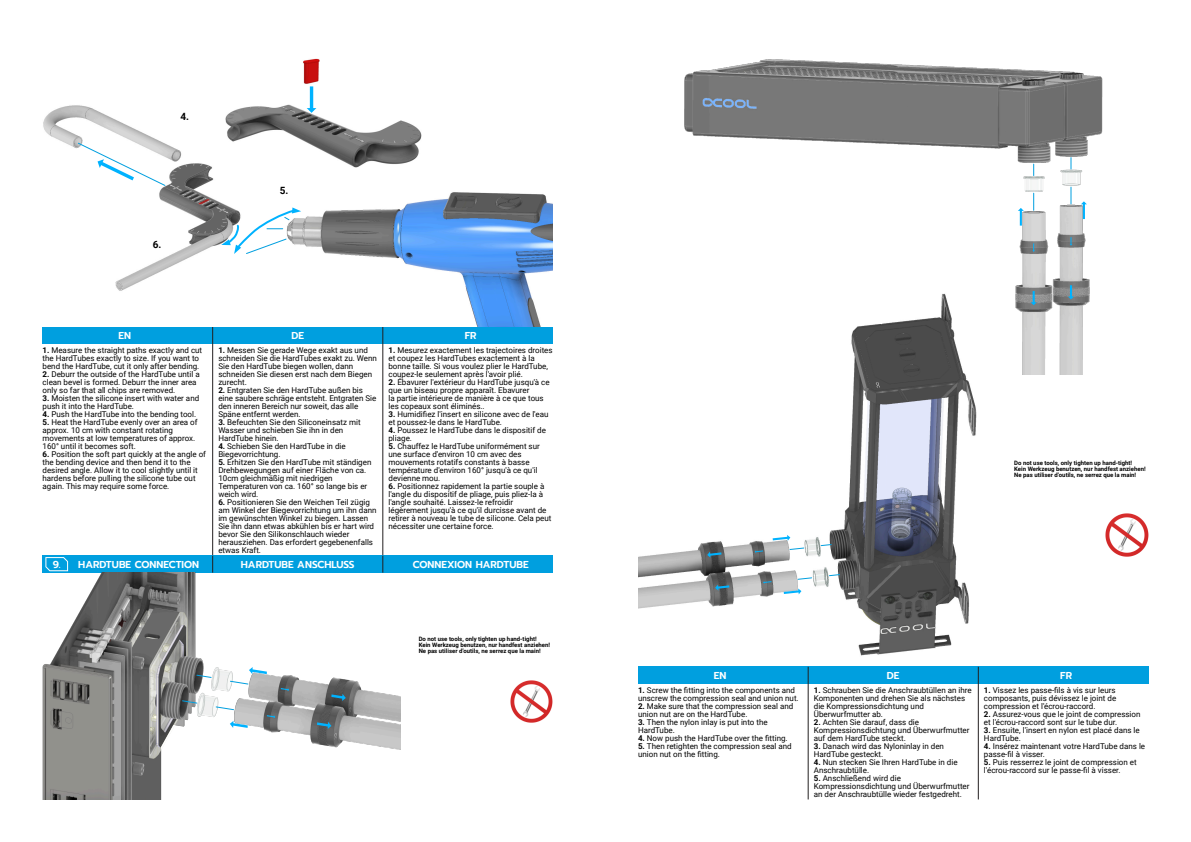
<style>
.page{position:relative;width:1191px;height:842px;background:#fff}
.page>*{position:absolute;margin:0;border:0;box-sizing:border-box;transform-origin:0 0}
.t1{font:600 10px "Prompt";color:#fff}
.t2{font:700 10px "Roboto";color:#000}
.t3{font:8px/8px "Roboto";color:#000}
.t4{font:700 6px/6px "Roboto";color:#000}
.s1{font-weight:700}
</style>
<div class="page">
<div style="left:43px;top:327px;width:510px;height:17px;background:#009fdf"></div>
<hr style="left:212px;top:327px;width:1px;height:229px;background:#231f20">
<hr style="left:382px;top:327px;width:1px;height:229px;background:#231f20">
<img style="left:43px;top:105px;width:510px;height:222px">
<svg style="left:77px;top:142px;width:89px;height:45px"></svg>
<svg style="left:221px;top:207px;width:80px;height:48px"></svg>
<div style="left:43px;top:556px;width:510px;height:17px;background:#009fdf"></div>
<svg style="left:212px;top:556px;width:1px;height:17px"></svg>
<svg style="left:382px;top:556px;width:1px;height:17px"></svg>
<svg style="left:45px;top:557px;width:23px;height:14px"></svg>
<img style="left:510px;top:680px;width:43px;height:43px">
<img style="left:1106px;top:514px;width:42px;height:42px">
<img style="left:43px;top:573px;width:358px;height:226px">
<div style="left:638px;top:667px;width:510px;height:17px;background:#009fdf"></div>
<hr style="left:808px;top:667px;width:1px;height:132px;background:#231f20">
<hr style="left:978px;top:667px;width:1px;height:132px;background:#231f20">
<img style="left:638px;top:374px;width:339px;height:282px">
<img style="left:684px;top:59px;width:419px;height:315px">
<svg style="left:229px;top:680px;width:20px;height:5px"></svg>
<svg style="left:215px;top:706px;width:20px;height:5px"></svg>
<svg style="left:181px;top:700px;width:17px;height:4px"></svg>
<svg style="left:196px;top:674px;width:16px;height:5px"></svg>
<svg style="left:789px;top:547px;width:16px;height:4px"></svg>
<svg style="left:820px;top:543px;width:12px;height:4px"></svg>
<svg style="left:828px;top:573px;width:12px;height:4px"></svg>
<svg style="left:797px;top:577px;width:15px;height:3px"></svg>
<svg style="left:1033px;top:193px;width:1px;height:17px"></svg>
<svg style="left:1033px;top:164px;width:1px;height:12px"></svg>
<svg style="left:1070px;top:187px;width:1px;height:17px"></svg>
<svg style="left:1018px;top:208px;width:5px;height:18px"></svg>
<svg style="left:249px;top:667px;width:18px;height:7px"></svg>
<svg style="left:230px;top:721px;width:18px;height:7px"></svg>
<svg style="left:772px;top:535px;width:18px;height:6px"></svg>
<svg style="left:783px;top:588px;width:18px;height:6px"></svg>
<svg style="left:1081px;top:201px;width:5px;height:18px"></svg>
<svg style="left:1068px;top:285px;width:6px;height:14px"></svg>
<svg style="left:1030px;top:291px;width:6px;height:14px"></svg>
<svg style="left:331px;top:694px;width:15px;height:7px"></svg>
<svg style="left:707px;top:552px;width:14px;height:6px"></svg>
<svg style="left:715px;top:585px;width:14px;height:6px"></svg>
<svg style="left:317px;top:722px;width:14px;height:7px"></svg>
<svg style="left:1032px;top:243px;width:3px;height:9px"></svg>
<svg style="left:281px;top:688px;width:8px;height:3px"></svg>
<svg style="left:754px;top:550px;width:9px;height:3px"></svg>
<svg style="left:763px;top:581px;width:8px;height:3px"></svg>
<svg style="left:267px;top:715px;width:8px;height:3px"></svg>
<svg style="left:1069px;top:237px;width:3px;height:9px"></svg>
<img style="left:225px;top:58px;width:196px;height:109px">
<svg style="left:307px;top:86px;width:9px;height:27px"></svg>
<p class="t2" style="left:180px;top:113px;width:10px">4.</p>
<p class="t2" style="left:153px;top:240px;width:10px">6.</p>
<p class="t2" style="left:280px;top:187px;width:10px">5.</p>
<p class="t1" style="left:118px;top:332px;width:14px">EN</p>
<p class="t1" style="left:291px;top:332px;width:14px">DE</p>
<p class="t1" style="left:465px;top:332px;width:13px">FR</p>
<p class="t3" style="left:43px;top:347px;width:161px"><span class="s1">1.</span> Measure the straight paths exactly and cut the HardTubes exactly to size. If you want to bend the HardTube, cut it only after bending.</p>
<p class="t3" style="left:43px;top:371px;width:159px"><span class="s1">2.</span> Deburr the outside of the HardTube until a clean bevel is formed. Deburr the inner area only so far that all chips are removed.</p>
<p class="t3" style="left:43px;top:395px;width:158px"><span class="s1">3.</span> Moisten the silicone insert with water and push it into the HardTube.</p>
<p class="t3" style="left:43px;top:411px;width:155px"><span class="s1">4.</span> Push the HardTube into the bending tool.</p>
<p class="t3" style="left:43px;top:419px;width:157px"><span class="s1">5.</span> Heat the HardTube evenly over an area of approx. 10 cm with constant rotating movements at low temperatures of approx.<br>160° until it becomes soft.</p>
<p class="t3" style="left:43px;top:451px;width:165px"><span class="s1">6.</span> Position the soft part quickly at the angle of the bending device and then bend it to the desired angle. Allow it to cool slightly until it hardens before pulling the silicone tube out again. This may require some force.</p>
<p class="t3" style="left:218px;top:347px;width:160px"><span class="s1">1.</span> Messen Sie gerade Wege exakt aus und schneiden Sie die HardTubes exakt zu. Wenn Sie den HardTube biegen wollen, dann schneiden Sie diesen erst nach dem Biegen zurecht.</p>
<p class="t3" style="left:218px;top:387px;width:160px"><span class="s1">2.</span> Entgraten Sie den HardTube außen bis eine saubere schräge entsteht. Entgraten Sie den inneren Bereich nur soweit, das alle Späne entfernt werden.</p>
<p class="t3" style="left:218px;top:419px;width:144px"><span class="s1">3.</span> Befeuchten Sie den Siliconeinsatz mit<br>Wasser und schieben Sie ihn in den<br>HardTube hinein.</p>
<p class="t3" style="left:218px;top:443px;width:129px"><span class="s1">4.</span> Schieben Sie den HardTube in die<br>Biegevorrichtung.</p>
<p class="t3" style="left:218px;top:459px;width:155px"><span class="s1">5.</span> Erhitzen Sie den HardTube mit ständigen Drehbewegungen auf einer Fläche von ca.<br>10cm gleichmäßig mit niedrigen Temperaturen von ca. 160° so lange bis er weich wird.</p>
<p class="t3" style="left:218px;top:499px;width:160px"><span class="s1">6.</span> Positionieren Sie den Weichen Teil zügig am Winkel der Biegevorrichtung um ihn dann im gewünschten Winkel zu biegen. Lassen Sie ihn dann etwas abkühlen bis er hart wird bevor Sie den Silikonschlauch wieder herausziehen. Das erfordert gegebenenfalls etwas Kraft.</p>
<p class="t3" style="left:388px;top:347px;width:166px"><span class="s1">1.</span> Mesurez exactement les trajectoires droites et coupez les HardTubes exactement à la bonne taille. Si vous voulez plier le HardTube, coupez-le seulement après l'avoir plié.</p>
<p class="t3" style="left:388px;top:379px;width:163px"><span class="s1">2.</span> Ébavurer l'extérieur du HardTube jusqu'à ce que un biseau propre apparaît. Ebavurer<br>la partie intérieure de manière à ce que tous les copeaux sont éliminés..</p>
<p class="t3" style="left:388px;top:411px;width:161px"><span class="s1">3.</span> Humidifiez l'insert en silicone avec de l'eau et poussez-le dans le HardTube.</p>
<p class="t3" style="left:388px;top:427px;width:159px"><span class="s1">4.</span> Poussez le HardTube dans le dispositif de pliage.</p>
<p class="t3" style="left:388px;top:443px;width:153px"><span class="s1">5.</span> Chauffez le HardTube uniformément sur une surface d'environ 10 cm avec des mouvements rotatifs constants à basse température d'environ 160° jusqu'à ce qu'il devienne mou.</p>
<p class="t3" style="left:388px;top:483px;width:165px"><span class="s1">6.</span> Positionnez rapidement la partie souple à l'angle du dispositif de pliage, puis pliez-la à l'angle souhaité. Laissez-le refroidir légèrement jusqu'à ce qu'il durcisse avant de retirer à nouveau le tube de silicone. Cela peut nécessiter une certaine force.</p>
<p class="t1" style="left:53px;top:560px;width:148px">9. HARDTUBE CONNECTION</p>
<p class="t1" style="left:241px;top:560px;width:115px">HARDTUBE ANSCHLUSS</p>
<p class="t1" style="left:413px;top:560px;width:117px">CONNEXION HARDTUBE</p>
<p class="t4" style="left:419px;top:636px;width:133px">Do not use tools, only tighten up hand-tight!<br>Kein Werkzeug benutzen, nur handfest anziehen!<br>Ne pas utiliser d’outils, ne serrez que la main!</p>
<p class="t4" style="left:1014px;top:460px;width:133px">Do not use tools, only tighten up hand-tight!<br>Kein Werkzeug benutzen, nur handfest anziehen!<br>Ne pas utiliser d’outils, ne serrez que la main!</p>
<p class="t1" style="left:714px;top:671px;width:14px">EN</p>
<p class="t1" style="left:887px;top:671px;width:14px">DE</p>
<p class="t1" style="left:1060px;top:671px;width:13px">FR</p>
<p class="t3" style="left:638px;top:687px;width:162px"><span class="s1">1.</span> Screw the fitting into the components and unscrew the compression seal and union nut.</p>
<p class="t3" style="left:638px;top:703px;width:157px"><span class="s1">2.</span> Make sure that the compression seal and union nut are on the HardTube.</p>
<p class="t3" style="left:638px;top:719px;width:131px"><span class="s1">3.</span> Then the nylon inlay is put into the<br>HardTube.</p>
<p class="t3" style="left:638px;top:735px;width:151px"><span class="s1">4.</span> Now push the HardTube over the fitting.</p>
<p class="t3" style="left:638px;top:743px;width:155px"><span class="s1">5.</span> Then retighten the compression seal and union nut on the fitting.</p>
<p class="t3" style="left:984px;top:687px;width:134px;text-align:justify"><span class="s1">1.</span> Vissez les passe-fils à vis sur leurs composants, puis dévissez le joint de compression et l'écrou-raccord.</p>
<p class="t3" style="left:984px;top:711px;width:158px"><span class="s1">2.</span> Assurez-vous que le joint de compression et l'écrou-raccord sont sur le tube dur.</p>
<p class="t3" style="left:984px;top:727px;width:157px"><span class="s1">3.</span> Ensuite, l'insert en nylon est placé dans le<br>HardTube.</p>
<p class="t3" style="left:984px;top:743px;width:163px"><span class="s1">4.</span> Insérez maintenant votre HardTube dans le passe-fil à visser.</p>
<p class="t3" style="left:984px;top:759px;width:154px"><span class="s1">5.</span> Puis resserrez le joint de compression et l'écrou-raccord sur le passe-fil à visser.</p>
<p class="t3" style="left:814px;top:687px;width:159px"><span class="s1">1.</span> Schrauben Sie die Anschraubtüllen an ihre Komponenten und drehen Sie als nächstes die Kompressionsdichtung und Überwurfmutter ab.</p>
<p class="t3" style="left:814px;top:719px;width:157px"><span class="s1">2.</span> Achten Sie darauf, dass die<br>Kompressionsdichtung und Überwurfmutter auf dem HardTube steckt.</p>
<p class="t3" style="left:814px;top:743px;width:132px"><span class="s1">3.</span> Danach wird das Nyloninlay in den<br>HardTube gesteckt.</p>
<p class="t3" style="left:814px;top:759px;width:145px"><span class="s1">4.</span> Nun stecken Sie Ihren HardTube in die<br>Anschraubtülle.</p>
<p class="t3" style="left:814px;top:775px;width:157px"><span class="s1">5.</span> Anschließend wird die<br>Kompressionsdichtung und Überwurfmutter an der Anschraubtülle wieder festgedreht.</p>
</div>
